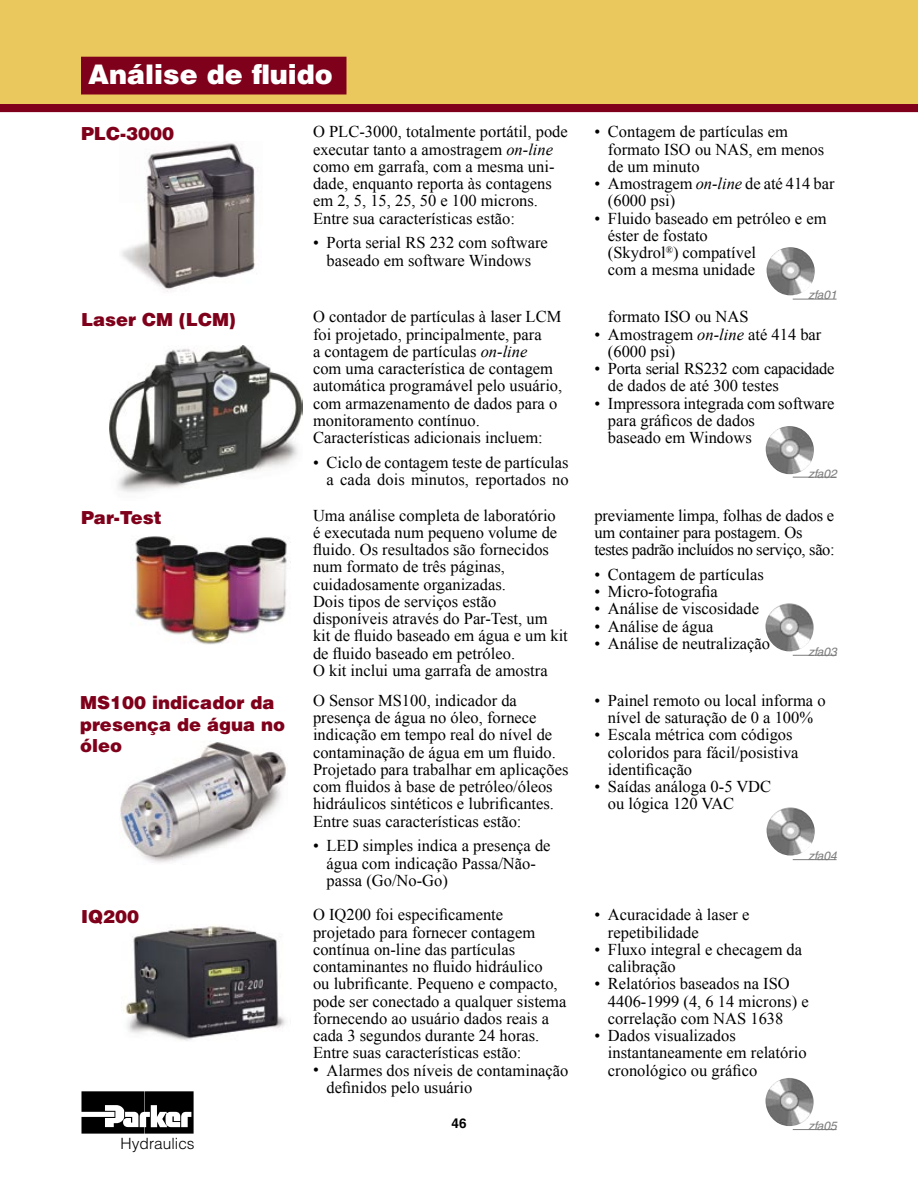
<style>
.page{position:relative;width:918px;height:1188px;background:#fff}
.page>*{position:absolute;margin:0;border:0;box-sizing:border-box;transform-origin:0 0}
.t1{font:900 27px "Helvetica";color:#fff}
.t2{font:900 18px/21.6px "Helvetica";color:#7f001a}
.t3{font:16.5px/17.2px "Times New Roman";color:#000}
.t4{font:16.5px/17.2px "Times New Roman";letter-spacing:-.02em;color:#000}
.t5{font:300 15.45px "Helvetica";color:#000}
.t6{font:700 13.5px "Helvetica";color:#000}
.t7{font:italic 12px "Helvetica";color:#7c7c7c}
.s1{font-style:italic}
</style>
<div class="page">
<svg style="left:81px;top:1091px;width:113px;height:43px"></svg>
<svg style="left:0;top:0;width:918px;height:112px;background:#e2b758"></svg>
<img style="left:122px;top:143px;width:133px;height:149px">
<div style="left:82px;top:57px;width:264px;height:37px;background:#7f001a"></div>
<img style="left:130px;top:536px;width:161px;height:109px">
<img style="left:766px;top:247px;width:49px;height:48px">
<hr style="left:793px;top:299px;width:44px;height:1px;background:#7c7c7c">
<img style="left:766px;top:426px;width:48px;height:48px">
<hr style="left:793px;top:477px;width:44px;height:1px;background:#7c7c7c">
<img style="left:765px;top:603px;width:49px;height:48px">
<hr style="left:793px;top:655px;width:44px;height:1px;background:#7c7c7c">
<img style="left:110px;top:345px;width:192px;height:147px">
<img style="left:125px;top:926px;width:161px;height:115px">
<img style="left:765px;top:1078px;width:49px;height:48px">
<hr style="left:793px;top:1129px;width:44px;height:1px;background:#7c7c7c">
<img style="left:120px;top:742px;width:166px;height:121px">
<img style="left:766px;top:807px;width:49px;height:49px">
<hr style="left:793px;top:859px;width:44px;height:1px;background:#7c7c7c">
<h1 class="t1" style="left:88px;top:57px;width:246px">Análise de fluido</h1>
<p class="t2" style="left:81px;top:123px;width:95px">PLC-3000</p>
<p class="t3" style="left:313px;top:123px;width:256px">O PLC-3000, totalmente portátil, pode executar tanto a amostragem <span class="s1">on-line </span>como em garrafa, com a mesma uni&shy;dade, enquanto reporta às contagens em 2, 5, 15, 25, 50 e 100 microns.<br>Entre sua características estão:</p>
<p class="t3" style="left:313px;top:234px;width:236px;text-align:center">• Porta serial RS 232 com software baseado em software Windows</p>
<p class="t2" style="left:81px;top:308px;width:156px">Laser CM (LCM)</p>
<p class="t3" style="left:313px;top:308px;width:251px">O contador de partículas à laser LCM foi projetado, principalmente, para<br>a contagem de partículas <span class="s1">on-line<br></span>com uma característica de contagem automática programável pelo usuário, com armazenamento de dados para o monitoramento contínuo.<br>Características adicionais incluem:</p>
<p class="t3" style="left:313px;top:454px;width:257px;text-align:right">• Ciclo de contagem teste de partículas a cada dois minutos, reportados no</p>
<p class="t2" style="left:81px;top:506px;width:82px">Par-Test</p>
<p class="t3" style="left:313px;top:506px;width:256px">Uma análise completa de laboratório<br>é executada num pequeno volume de fluido. Os resultados são fornecidos num formato de três páginas, cuidadosamente organizadas.<br>Dois tipos de serviços estão disponíveis através do Par-Test, um kit de fluido baseado em água e um kit de fluido baseado em petróleo.<br>O kit inclui uma garrafa de amostra</p>
<p class="t2" style="left:80px;top:691px;width:206px">MS100 indicador da presença de água no óleo</p>
<p class="t3" style="left:313px;top:692px;width:257px">O Sensor MS100, indicador da presença de água no óleo, fornece indicação em tempo real do nível de contaminação de água em um fluido.<br>Projetado para trabalhar em aplicações com fluidos à base de petróleo/óleos hidráulicos sintéticos e lubrificantes.<br>Entre suas características estão:</p>
<p class="t3" style="left:327px;top:837px;width:226px;text-indent:-13px">• LED simples indica a presença de água com indicação Passa/Não&shy;passa (Go/No-Go)</p>
<p class="t2" style="left:81px;top:906px;width:60px">IQ200</p>
<p class="t3" style="left:313px;top:906px;width:255px">O IQ200 foi especificamente projetado para fornecer contagem contínua on-line das partículas contaminantes no fluido hidráulico<br>ou lubrificante. Pequeno e compacto, pode ser conectado a qualquer sistema fornecendo ao usuário dados reais a cada 3 segundos durante 24 horas.<br>Entre suas características estão:</p>
<p class="t3" style="left:327px;top:1061px;width:243px;text-indent:-13px">• Alarmes dos níveis de contaminação definidos pelo usuário</p>
<p class="t6" style="left:451px;top:1115px;width:17px">46</p>
<p class="t5" style="left:121px;top:1134px;width:76px">Hydraulics</p>
<p class="t3" style="left:608px;top:123px;width:218px;text-indent:-13px">• Contagem de partículas em formato ISO ou NAS, em menos de um minuto</p>
<p class="t3" style="left:608px;top:175px;width:228px;text-indent:-14px">• Amostragem <span class="s1">on-line</span> de até 414 bar (6000 psi)</p>
<p class="t3" style="left:608px;top:209px;width:220px;text-indent:-13px">• Fluido baseado em petróleo e em éster de fostato<br>(Skydrol<sup>®</sup>) compatível<br>com a mesma unidade</p>
<p class="t7" style="left:808px;top:288px;width:30px">zfa01</p>
<p class="t3" style="left:608px;top:308px;width:142px">formato ISO ou NAS</p>
<p class="t3" style="left:608px;top:325px;width:215px;text-indent:-13px">• Amostragem <span class="s1">on-line</span> até 414 bar (6000 psi)</p>
<p class="t4" style="left:608px;top:360px;width:228px;text-indent:-13px">• Porta serial RS232 com capacidade de dados de até 300 testes</p>
<p class="t3" style="left:608px;top:394px;width:228px;text-indent:-13px">• Impressora integrada com software para gráficos de dados<br>baseado em Windows</p>
<p class="t7" style="left:808px;top:466px;width:30px">zfa02</p>
<p class="t3" style="left:594px;top:506px;width:242px">previamente limpa, folhas de dados e um container para postagem. Os testes padrão incluídos no serviço, são:</p>
<p class="t3" style="left:594px;top:566px;width:171px">• Contagem de partículas</p>
<p class="t3" style="left:594px;top:583px;width:125px">• Micro-fotografia</p>
<p class="t3" style="left:594px;top:600px;width:166px">• Análise de viscosidade</p>
<p class="t3" style="left:594px;top:617px;width:120px">• Análise de água</p>
<p class="t3" style="left:594px;top:635px;width:177px">• Análise de neutralização</p>
<p class="t7" style="left:808px;top:644px;width:30px">zfa03</p>
<p class="t3" style="left:594px;top:692px;width:233px;text-align:center">• Painel remoto ou local informa o nível de saturação de 0 a 100%</p>
<p class="t3" style="left:608px;top:726px;width:192px;text-indent:-14px">• Escala métrica com códigos coloridos para fácil/posistiva identificação</p>
<p class="t3" style="left:608px;top:778px;width:165px;text-indent:-13px">• Saídas análoga 0-5 VDC ou lógica 120 VAC</p>
<p class="t7" style="left:808px;top:849px;width:30px">zfa04</p>
<p class="t3" style="left:608px;top:906px;width:143px;text-indent:-13px">• Acuracidade à laser e repetibilidade</p>
<p class="t3" style="left:608px;top:940px;width:196px;text-indent:-13px">• Fluxo integral e checagem da calibração</p>
<p class="t3" style="left:608px;top:975px;width:202px;text-indent:-14px">• Relatórios baseados na ISO<br>4406-1999 (4, 6 14 microns) e correlação com NAS 1638</p>
<p class="t3" style="left:608px;top:1027px;width:200px;text-indent:-13px">• Dados visualizados instantaneamente em relatório cronológico ou gráfico</p>
<p class="t7" style="left:808px;top:1119px;width:30px">zfa05</p>
</div>
